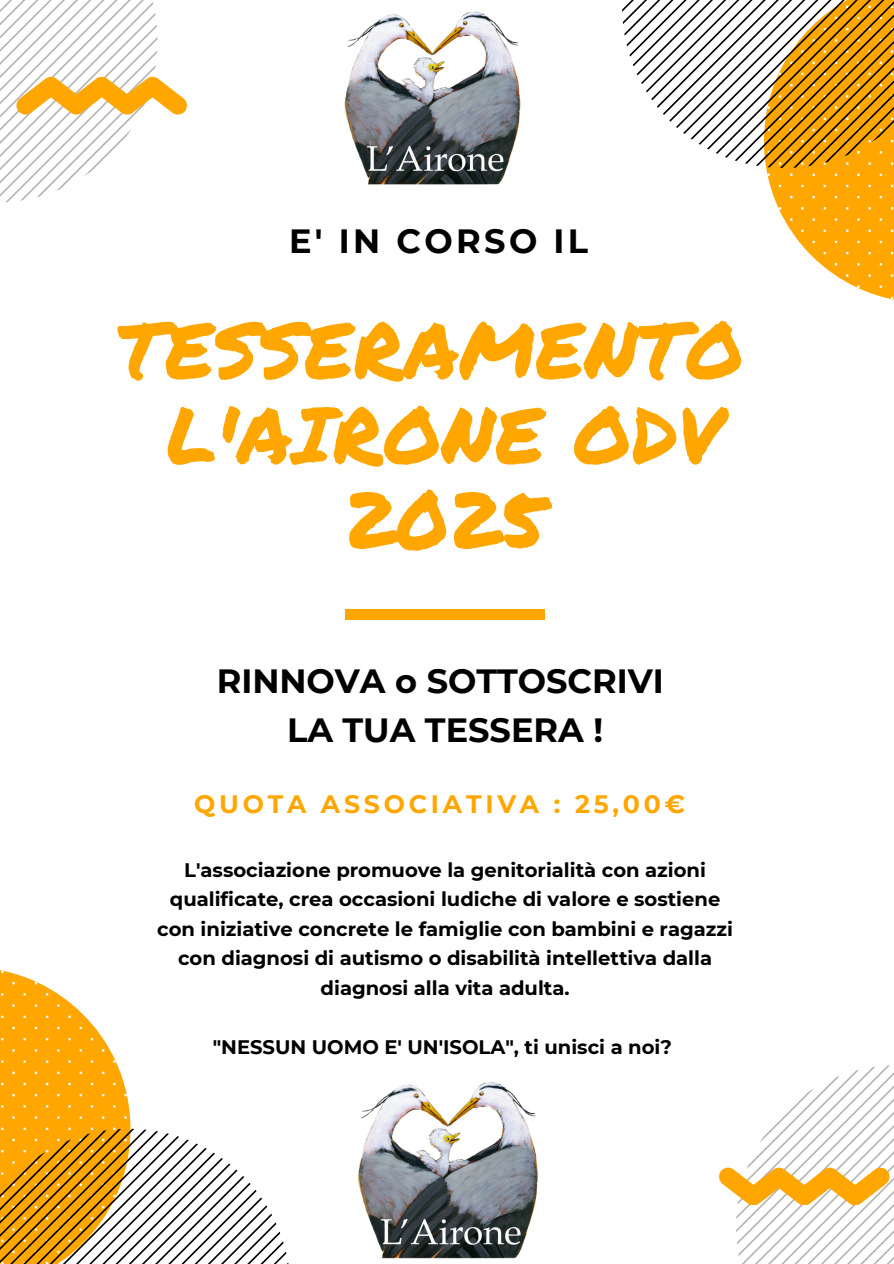
<style>
.page{position:relative;width:894px;height:1264px;background:#fff}
.page>*{position:absolute;margin:0;border:0;box-sizing:border-box;transform-origin:0 0}
.t1{font:78.3px/84.9px "Permanent Marker";color:#ffa700;text-align:center}
.t2{font:700 33.6px/48.6px "Montserrat";color:#000;text-align:center}
.t3{font:700 33.6px "Montserrat";letter-spacing:.1em;color:#000}
.t4{font:700 25.2px "Montserrat";letter-spacing:.15em;color:#ffa700}
.t5{font:700 19.5px/29.4px "Montserrat";color:#000;text-align:center}
</style>
<div class="page">
<svg style="left:622px;top:0;width:271px;height:300px"></svg>
<svg style="left:0;top:0;width:187px;height:202px"></svg>
<svg style="left:0;top:970px;width:287px;height:293px"></svg>
<svg style="left:719px;top:1065px;width:175px;height:198px"></svg>
<div style="left:345px;top:609px;width:200px;height:11px;background:#ffa700"></div>
<img style="left:344px;top:11px;width:177px;height:175px">
<img style="left:358px;top:1082px;width:181px;height:177px">
<p class="t3" style="left:289px;top:220px;width:300px">E' IN CORSO IL</p>
<p class="t1" style="left:117px;top:305px;width:627px">TESSERAMENTO<br>L'AIRONE ODV<br>2025</p>
<p class="t2" style="left:217px;top:657px;width:448px">RINNOVA o SOTTOSCRIVI<br>LA TUA TESSERA !</p>
<p class="t4" style="left:194px;top:788px;width:492px">QUOTA ASSOCIATIVA : 25,00€</p>
<p class="t5" style="left:157px;top:855px;width:577px">L'associazione promuove la genitorialità con azioni qualificate, crea occasioni ludiche di valore e sostiene con iniziative concrete le famiglie con bambini e ragazzi con diagnosi di autismo o disabilità intellettiva dalla diagnosi alla vita adulta.</p>
<h1 class="t5" style="left:212px;top:1032px;width:460px">"NESSUN UOMO E' UN'ISOLA", ti unisci a noi?</h1>
</div>
